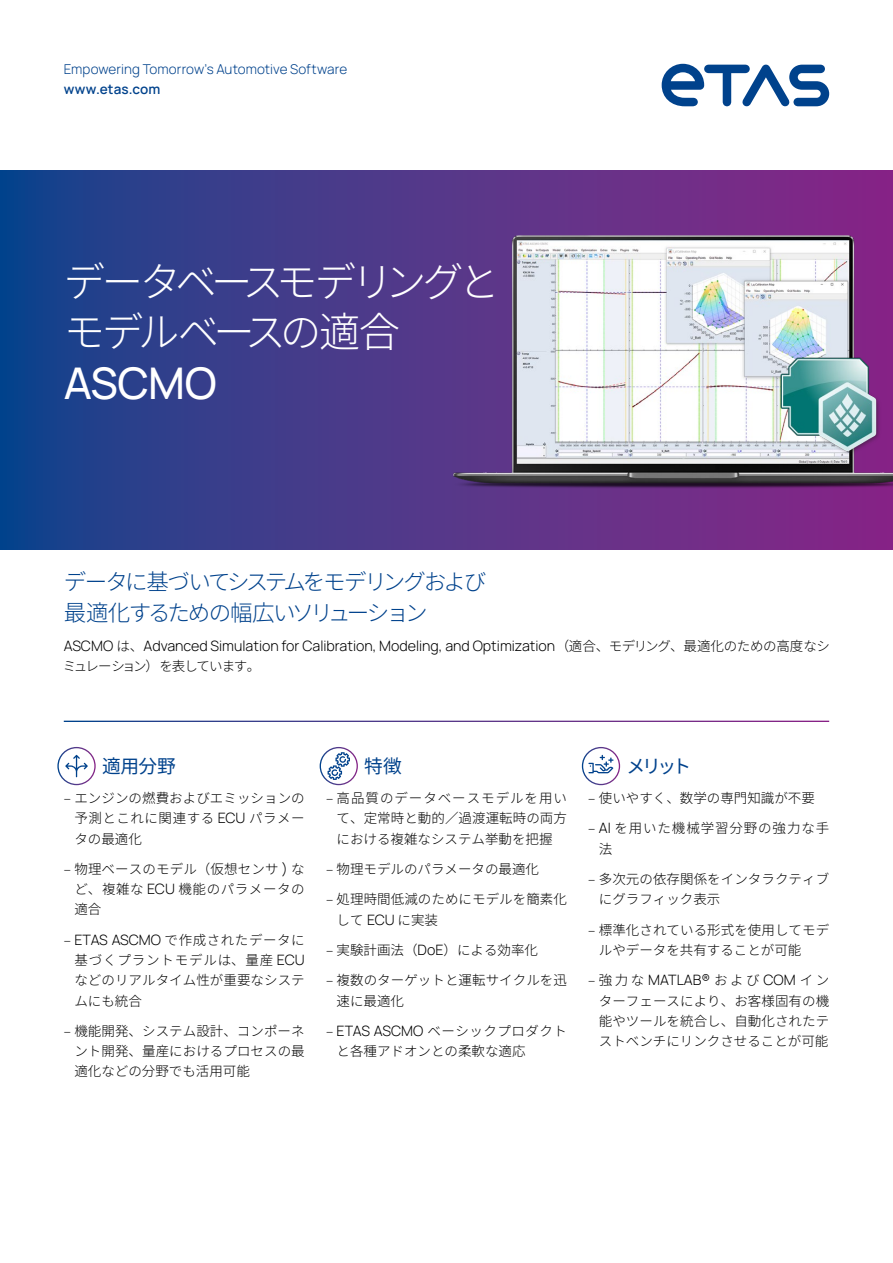
<style>
.page{position:relative;width:893px;height:1263px;background:#fff}
.page>*{position:absolute;margin:0;border:0;box-sizing:border-box;transform-origin:0 0}
.Subline_white_semibo{font:500 43.65px "Manrope";letter-spacing:-.015em;color:#fff}
.Headline_white_27_5p{font:300 41.25px/50.7px "Noto Sans JP";letter-spacing:-.13em;color:#fff}
.Headline_15pt{font:300 22.5px "Noto Sans JP";letter-spacing:-.11em;color:#00428c}
.Headline_Column_12_5{font:18.75px "Noto Sans JP";letter-spacing:-.035em;color:#00428c}
.Copy{font:300 14.25px "Manrope";color:#000}
.Copy-2{font:300 13.5px/20.2px "Noto Sans JP";letter-spacing:.005em;color:#000;text-align:justify}
.t1{font:300 13.5px "Manrope";letter-spacing:.005em;color:#00428c}
.Copy-3{font:300 13.5px/20.2px "Noto Sans JP";letter-spacing:.065em;color:#000}
.Copy-4{font:300 13.5px "Noto Sans JP";letter-spacing:-.09em;color:#000}
.t2{font:600 13.5px "Manrope";letter-spacing:.01em;color:#00428c}
.s1{font-family:"Noto Sans JP";font-size:13.5px}
.s2{font-family:"Manrope";font-size:14.25px}
</style>
<div class="page">
<svg style="left:662px;top:64px;width:167px;height:42px"></svg>
<svg style="left:0;top:170px;width:893px;height:380px;background:#413a8a"></svg>
<img style="left:452px;top:220px;width:441px;height:277px">
<svg style="left:57px;top:747px;width:39px;height:38px"></svg>
<svg style="left:582px;top:747px;width:38px;height:38px"></svg>
<svg style="left:320px;top:747px;width:38px;height:38px"></svg>
<img style="left:769px;top:336px;width:119px;height:121px">
<p class="t1" style="left:64px;top:60px;width:285px">Empowering Tomorrow’s Automotive Software</p>
<p class="t2" style="left:64px;top:80px;width:98px">www.etas.com</p>
<p class="Headline_white_27_5p" style="left:64px;top:257px;width:437px">データベースモデリングとモデルベースの適合</p>
<p class="Subline_white_semibo" style="left:64px;top:352px;width:154px">ASCMO</p>
<p class="Headline_15pt" style="left:64px;top:569px;width:424px">データに基づいてシステムをモデリングおよび</p>
<p class="Headline_15pt" style="left:64px;top:600px;width:365px">最適化するための幅広いソリューション</p>
<p class="Copy" style="left:64px;top:636px;width:768px">ASCMO <span class="s1">は、</span>Advanced Simulation for Calibration, Modeling, and Optimization<span class="s1">（適合、モデリング、最適化のための高度なシ</span></p>
<p class="Copy-4" style="left:63px;top:659px;width:199px">ミュレーション）を表しています。</p>
<p class="Headline_Column_12_5" style="left:102px;top:755px;width:75px">適用分野</p>
<p class="Headline_Column_12_5" style="left:364px;top:755px;width:39px">特徴</p>
<p class="Headline_Column_12_5" style="left:626px;top:755px;width:66px">メリット</p>
<p class="Copy-2" style="left:337px;top:788px;width:232px;text-indent:-11px">– 高品質のデータベースモデルを用いて、定常時と動的／過渡運転時の両方における複雑なシステム挙動を把握</p>
<p class="Copy-2" style="left:326px;top:859px;width:215px">– 物理モデルのパラメータの最適化</p>
<p class="Copy-2" style="left:337px;top:889px;width:232px;text-indent:-11px">– 処理時間低減のためにモデルを簡素化して <span class="s2">ECU</span> に実装</p>
<p class="Copy-2" style="left:326px;top:940px;width:213px">– 実験計画法（<span class="s2">DoE</span>）による効率化</p>
<p class="Copy-2" style="left:337px;top:970px;width:232px;text-indent:-11px">– 複数のターゲットと運転サイクルを迅速に最適化</p>
<p class="Copy-2" style="left:337px;top:1021px;width:232px;text-indent:-11px">– <span class="s2">ETAS ASCMO</span> ベーシックプロダクトと各種アドオンとの柔軟な適応</p>
<p class="Copy-2" style="left:74px;top:788px;width:232px;text-indent:-11px">– エンジンの燃費およびエミッションの予測とこれに関連する <span class="s2">ECU</span> パラメータの最適化</p>
<p class="Copy-2" style="left:74px;top:859px;width:232px;text-indent:-11px">– 物理ベースのモデル（仮想センサ <span class="s2">)</span> など、複雑な <span class="s2">ECU</span> 機能のパラメータの適合</p>
<p class="Copy-2" style="left:74px;top:930px;width:232px;text-indent:-11px">– <span class="s2">ETAS ASCMO</span> で作成されたデータに基づくプラントモデルは、量産 <span class="s2">ECU</span>などのリアルタイム性が重要なシステムにも統合</p>
<p class="Copy-2" style="left:74px;top:1021px;width:232px;text-indent:-11px">– 機能開発、システム設計、コンポーネント開発、量産におけるプロセスの最適化などの分野でも活用可能</p>
<p class="Copy-2" style="left:588px;top:788px;width:228px">– 使いやすく、数学の専門知識が不要</p>
<p class="Copy-3" style="left:599px;top:818px;width:232px;text-indent:-11px">– <span class="s2">AI</span> を用いた機械学習分野の強力な手法</p>
<p class="Copy-2" style="left:599px;top:869px;width:232px;text-indent:-11px">– 多次元の依存関係をインタラクティブにグラフィック表示</p>
<p class="Copy-2" style="left:599px;top:920px;width:232px;text-indent:-11px">– 標準化されている形式を使用してモデルやデータを共有することが可能</p>
<p class="Copy" style="left:588px;top:970px;width:242px"><span class="s1">–強力な</span> MATLAB® <span class="s1">および</span> COM <span class="s1">イン</span></p>
<p class="Copy-2" style="left:599px;top:991px;width:232px">ターフェースにより、お客様固有の機能やツールを統合し、自動化されたテストベンチにリンクさせることが可能</p>
</div>
